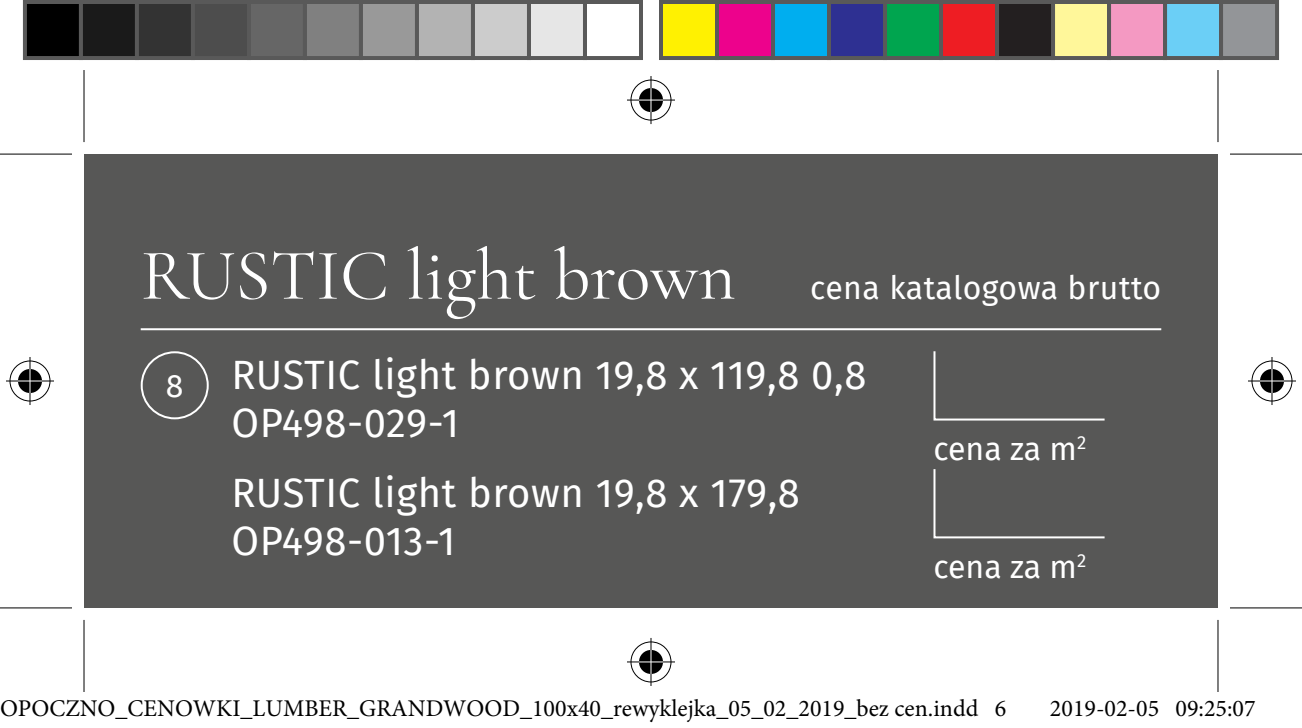
<style>
.page{position:relative;width:1302px;height:728px;background:#fff}
.page>*{position:absolute;margin:0;border:0;box-sizing:border-box;transform-origin:0 0}
.t1{font:72.8px "Cormorant Garamond";color:#fff}
.t2{font:40px "Fira Sans";letter-spacing:.015em;color:#fff}
.t3{font:32px "Fira Sans";letter-spacing:.005em;color:#fff}
.t4{font:24px "Minion Pro";color:#000}
</style>
<div class="page">
<div style="left:84px;top:154px;width:1134px;height:454px;background:#575756"></div>
<svg style="left:933px;top:351px;width:172px;height:70px"></svg>
<hr style="left:141px;top:328px;width:1020px;height:2px;background:#fff">
<div style="left:141px;top:351px;width:68px;height:68px;border:2px solid #fff;border-radius:50%"></div>
<svg style="left:933px;top:469px;width:172px;height:70px"></svg>
<svg style="left:1230px;top:608px;width:72px;height:1px"></svg>
<hr style="left:0;top:153px;width:72px;height:2px;background:#000">
<hr style="left:1230px;top:153px;width:72px;height:2px;background:#000">
<hr style="left:1230px;top:607px;width:72px;height:1px;background:#000">
<hr style="left:83px;top:70px;width:2px;height:72px;background:#000">
<hr style="left:1217px;top:70px;width:2px;height:72px;background:#000">
<hr style="left:1217px;top:620px;width:2px;height:72px;background:#000">
<div style="left:628px;top:78px;width:45px;height:45px;border:5px solid #fff;border-radius:50%"></div>
<div style="left:627px;top:98px;width:48px;height:5px;background:#fff"></div>
<div style="left:648px;top:76px;width:5px;height:48px;background:#fff"></div>
<div style="left:636px;top:86px;width:29px;height:29px;border:5px solid #fff;border-radius:50%"></div>
<div style="left:630px;top:80px;width:41px;height:41px;border:1px solid #000;border-radius:50%"></div>
<hr style="left:627px;top:99px;width:48px;height:2px;background:#000">
<hr style="left:650px;top:76px;width:2px;height:48px;background:#000">
<div style="left:639px;top:88px;width:24px;height:24px;background:#000;border-radius:50%"></div>
<hr style="left:639px;top:99px;width:24px;height:2px;background:#fff">
<hr style="left:650px;top:88px;width:2px;height:24px;background:#fff">
<div style="left:628px;top:639px;width:45px;height:45px;border:5px solid #fff;border-radius:50%"></div>
<svg style="left:627px;top:659px;width:48px;height:5px"></svg>
<div style="left:648px;top:638px;width:5px;height:48px;background:#fff"></div>
<div style="left:636px;top:647px;width:29px;height:29px;border:5px solid #fff;border-radius:50%"></div>
<div style="left:630px;top:641px;width:41px;height:41px;border:1px solid #000;border-radius:50%"></div>
<hr style="left:627px;top:661px;width:48px;height:1px;background:#000">
<hr style="left:650px;top:638px;width:2px;height:48px;background:#000">
<div style="left:639px;top:650px;width:24px;height:24px;background:#000;border-radius:50%"></div>
<svg style="left:639px;top:661px;width:24px;height:1px"></svg>
<hr style="left:650px;top:650px;width:2px;height:24px;background:#fff">
<div style="left:8px;top:358px;width:44px;height:45px;border:5px solid #fff;border-radius:50%"></div>
<svg style="left:6px;top:378px;width:48px;height:5px"></svg>
<hr style="left:28px;top:357px;width:4px;height:48px;background:#fff">
<div style="left:16px;top:366px;width:28px;height:29px;border:5px solid #fff;border-radius:50%"></div>
<div style="left:10px;top:360px;width:40px;height:41px;border:1px solid #000;border-radius:50%"></div>
<hr style="left:6px;top:380px;width:48px;height:1px;background:#000">
<hr style="left:29px;top:357px;width:2px;height:48px;background:#000">
<div style="left:18px;top:369px;width:24px;height:24px;background:#000;border-radius:50%"></div>
<svg style="left:18px;top:380px;width:24px;height:1px"></svg>
<hr style="left:29px;top:369px;width:2px;height:24px;background:#fff">
<div style="left:1249px;top:358px;width:45px;height:45px;border:5px solid #fff;border-radius:50%"></div>
<svg style="left:1248px;top:378px;width:48px;height:5px"></svg>
<div style="left:1269px;top:357px;width:5px;height:48px;background:#fff"></div>
<div style="left:1257px;top:366px;width:29px;height:29px;border:5px solid #fff;border-radius:50%"></div>
<div style="left:1251px;top:360px;width:41px;height:41px;border:1px solid #000;border-radius:50%"></div>
<hr style="left:1248px;top:380px;width:48px;height:1px;background:#000">
<hr style="left:1271px;top:357px;width:2px;height:48px;background:#000">
<div style="left:1260px;top:369px;width:24px;height:24px;background:#000;border-radius:50%"></div>
<svg style="left:1260px;top:380px;width:24px;height:1px"></svg>
<hr style="left:1271px;top:369px;width:2px;height:24px;background:#fff">
<div style="left:25px;top:2px;width:56px;height:56px;background:#000"></div>
<div style="left:23px;top:0;width:60px;height:60px;border:4px solid #595959"></div>
<div style="left:81px;top:2px;width:56px;height:56px;background:#1a1a1a"></div>
<div style="left:79px;top:0;width:60px;height:60px;border:4px solid #595959"></div>
<div style="left:137px;top:2px;width:56px;height:56px;background:#333"></div>
<div style="left:135px;top:0;width:60px;height:60px;border:4px solid #595959"></div>
<div style="left:193px;top:2px;width:56px;height:56px;background:#4d4d4d"></div>
<div style="left:191px;top:0;width:60px;height:60px;border:4px solid #595959"></div>
<div style="left:249px;top:2px;width:56px;height:56px;background:#666"></div>
<div style="left:247px;top:0;width:60px;height:60px;border:4px solid #595959"></div>
<div style="left:305px;top:2px;width:56px;height:56px;background:#808080"></div>
<div style="left:303px;top:0;width:60px;height:60px;border:4px solid #595959"></div>
<div style="left:361px;top:2px;width:56px;height:56px;background:#999"></div>
<div style="left:359px;top:0;width:60px;height:60px;border:4px solid #595959"></div>
<div style="left:417px;top:2px;width:56px;height:56px;background:#b3b3b3"></div>
<div style="left:415px;top:0;width:60px;height:60px;border:4px solid #595959"></div>
<div style="left:473px;top:2px;width:56px;height:56px;background:#ccc"></div>
<div style="left:471px;top:0;width:60px;height:60px;border:4px solid #595959"></div>
<div style="left:529px;top:2px;width:56px;height:56px;background:#e6e6e6"></div>
<div style="left:527px;top:0;width:60px;height:60px;border:4px solid #595959"></div>
<div style="left:583px;top:0;width:60px;height:60px;border:4px solid #595959"></div>
<div style="left:661px;top:2px;width:56px;height:56px;background:#fff101"></div>
<div style="left:659px;top:0;width:60px;height:60px;border:4px solid #595959"></div>
<div style="left:717px;top:2px;width:56px;height:56px;background:#ed028c"></div>
<div style="left:715px;top:0;width:60px;height:60px;border:4px solid #595959"></div>
<div style="left:773px;top:2px;width:56px;height:56px;background:#00aeef"></div>
<div style="left:771px;top:0;width:60px;height:60px;border:4px solid #595959"></div>
<div style="left:829px;top:2px;width:56px;height:56px;background:#2e3092"></div>
<div style="left:827px;top:0;width:60px;height:60px;border:4px solid #595959"></div>
<div style="left:885px;top:2px;width:56px;height:56px;background:#00a54f"></div>
<div style="left:883px;top:0;width:60px;height:60px;border:4px solid #595959"></div>
<div style="left:941px;top:2px;width:56px;height:56px;background:#ee1d23"></div>
<div style="left:939px;top:0;width:60px;height:60px;border:4px solid #595959"></div>
<div style="left:997px;top:2px;width:56px;height:56px;background:#231f20"></div>
<div style="left:995px;top:0;width:60px;height:60px;border:4px solid #595959"></div>
<div style="left:1053px;top:2px;width:56px;height:56px;background:#fff79a"></div>
<div style="left:1051px;top:0;width:60px;height:60px;border:4px solid #595959"></div>
<div style="left:1109px;top:2px;width:56px;height:56px;background:#f499c2"></div>
<div style="left:1107px;top:0;width:60px;height:60px;border:4px solid #595959"></div>
<div style="left:1165px;top:2px;width:56px;height:56px;background:#6bcff6"></div>
<div style="left:1163px;top:0;width:60px;height:60px;border:4px solid #595959"></div>
<div style="left:1221px;top:2px;width:56px;height:56px;background:#939598"></div>
<div style="left:1219px;top:0;width:60px;height:60px;border:4px solid #595959"></div>
<div style="left:544px;top:700px;width:11px;height:17px;border:2px solid #fff;border-radius:50%"></div>
<div style="left:546px;top:700px;width:7px;height:16px;border:2px solid #fff;border-radius:50%"></div>
<div style="left:555px;top:700px;width:12px;height:17px;border:2px solid #fff;border-radius:50%"></div>
<div style="left:557px;top:700px;width:7px;height:16px;border:2px solid #fff;border-radius:50%"></div>
<svg style="left:565px;top:703px;width:2px;height:11px"></svg>
<div style="left:590px;top:700px;width:11px;height:17px;border:2px solid #fff;border-radius:50%"></div>
<div style="left:592px;top:700px;width:7px;height:16px;border:2px solid #fff;border-radius:50%"></div>
<div style="left:728px;top:700px;width:12px;height:17px;border:2px solid #fff;border-radius:50%"></div>
<div style="left:730px;top:700px;width:8px;height:16px;border:2px solid #fff;border-radius:50%"></div>
<div style="left:763px;top:700px;width:12px;height:17px;border:2px solid #fff;border-radius:50%"></div>
<div style="left:766px;top:700px;width:7px;height:16px;border:2px solid #fff;border-radius:50%"></div>
<div style="left:810px;top:700px;width:11px;height:17px;border:2px solid #fff;border-radius:50%"></div>
<div style="left:812px;top:700px;width:7px;height:16px;border:2px solid #fff;border-radius:50%"></div>
<div style="left:1061px;top:700px;width:12px;height:17px;border:2px solid #fff;border-radius:50%"></div>
<div style="left:1064px;top:700px;width:7px;height:16px;border:2px solid #fff;border-radius:50%"></div>
<div style="left:1105px;top:700px;width:11px;height:17px;border:2px solid #fff;border-radius:50%"></div>
<div style="left:1107px;top:700px;width:7px;height:16px;border:2px solid #fff;border-radius:50%"></div>
<div style="left:1136px;top:700px;width:11px;height:17px;border:2px solid #fff;border-radius:50%"></div>
<div style="left:1138px;top:700px;width:7px;height:16px;border:2px solid #fff;border-radius:50%"></div>
<div style="left:1175px;top:700px;width:12px;height:17px;border:2px solid #fff;border-radius:50%"></div>
<div style="left:1178px;top:700px;width:7px;height:16px;border:2px solid #fff;border-radius:50%"></div>
<div style="left:1233px;top:700px;width:11px;height:17px;border:2px solid #fff;border-radius:50%"></div>
<div style="left:1235px;top:700px;width:7px;height:16px;border:2px solid #fff;border-radius:50%"></div>
<p class="t1" style="left:141px;top:231px;width:597px">RUSTIC light brown</p>
<p class="t3" style="left:810px;top:263px;width:353px">cena katalogowa brutto</p>
<p class="t3" style="left:166px;top:362px;width:19px">8</p>
<p class="t2" style="left:231px;top:344px;width:636px">RUSTIC light brown 19,8 x 119,8 0,8</p>
<p class="t2" style="left:231px;top:392px;width:229px">OP498-029-1</p>
<p class="t2" style="left:231px;top:462px;width:570px">RUSTIC light brown 19,8 x 179,8</p>
<p class="t2" style="left:231px;top:510px;width:226px">OP498-013-1</p>
<p class="t3" style="left:933px;top:424px;width:154px">cena za m<sup>2</sup></p>
<p class="t3" style="left:933px;top:542px;width:154px">cena za m<sup>2</sup></p>
<p class="t4" style="left:0;top:692px;width:1008px">OPOCZNO_CENOWKI_LUMBER_GRANDWOOD_100x40_rewyklejka_05_02_2019_bez cen.indd 6</p>
<p class="t4" style="left:1050px;top:692px;width:207px">2019-02-05 09:25:07</p>
</div>
